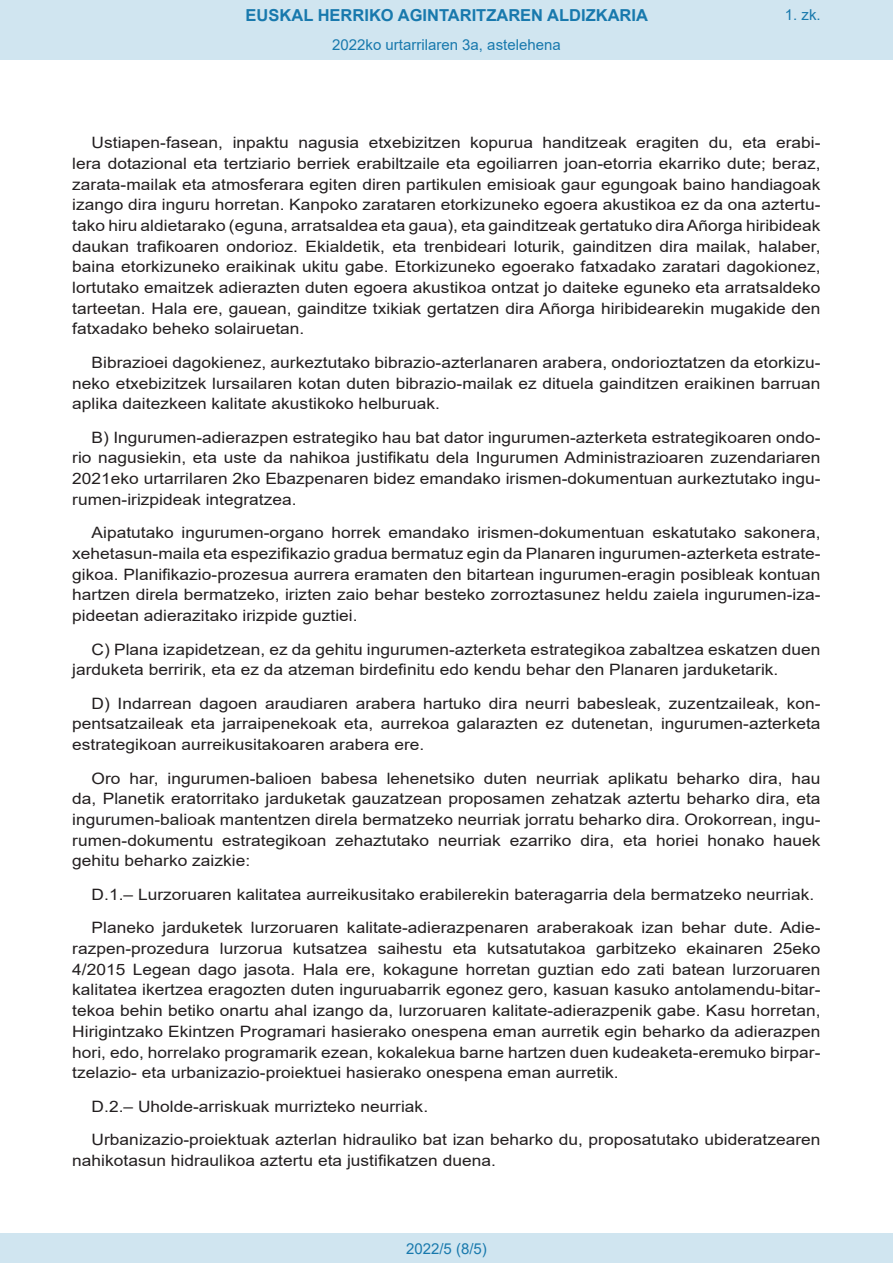
<style>
.page{position:relative;width:893px;height:1263px;background:#fff}
.page>*{position:absolute;margin:0;border:0;box-sizing:border-box;transform-origin:0 0}
.t1{font:700 16.5px "Arial";color:#1879ad}
.BOPVDetalle{font:15.6px/20.7px "Arial";color:#231f20;text-align:justify;scale:1.11 1}
.Paginacion_Centro{font:15px "Arial";color:#1879ad}
</style>
<div class="page">
<div style="left:0;top:0;width:893px;height:60px;background:#d0e5f0"></div>
<div style="left:0;top:1233px;width:893px;height:30px;background:#d0e5f0"></div>
<p class="t1" style="left:246px;top:3px;width:404px">EUSKAL HERRIKO AGINTARITZAREN ALDIZKARIA</p>
<p class="Paginacion_Centro" style="left:332px;top:35px;width:230px">2022ko urtarrilaren 3a, astelehena</p>
<p class="Paginacion_Centro" style="left:785px;top:5px;width:37px">1. zk.</p>
<p class="BOPVDetalle" style="left:72px;top:132px;width:676px;text-indent:19px">Ustiapen-fasean, inpaktu nagusia etxebizitzen kopurua handitzeak eragiten du, eta erabi&shy;lera dotazional eta tertziario berriek erabiltzaile eta egoiliarren joan-etorria ekarriko dute; beraz, zarata-mailak eta atmosferara egiten diren partikulen emisioak gaur egungoak baino handiagoak izango dira inguru horretan. Kanpoko zarataren etorkizuneko egoera akustikoa ez da ona aztertu&shy;tako hiru aldietarako (eguna, arratsaldea eta gaua), eta gainditzeak gertatuko dira Añorga hiribideak daukan trafikoaren ondorioz. Ekialdetik, eta trenbideari loturik, gainditzen dira mailak, halaber, baina etorkizuneko eraikinak ukitu gabe. Etorkizuneko egoerako fatxadako zaratari dagokionez, lortutako emaitzek adierazten duten egoera akustikoa ontzat jo daiteke eguneko eta arratsaldeko tarteetan. Hala ere, gauean, gainditze txikiak gertatzen dira Añorga hiribidearekin mugakide den fatxadako beheko solairuetan.</p>
<p class="BOPVDetalle" style="left:72px;top:352px;width:676px;text-indent:19px">Bibrazioei dagokienez, aurkeztutako bibrazio-azterlanaren arabera, ondorioztatzen da etorkizu&shy;neko etxebizitzek lursailaren kotan duten bibrazio-mailak ez dituela gainditzen eraikinen barruan aplika daitezkeen kalitate akustikoko helburuak.</p>
<p class="BOPVDetalle" style="left:72px;top:427px;width:676px;text-indent:19px">B) Ingurumen-adierazpen estrategiko hau bat dator ingurumen-azterketa estrategikoaren ondo&shy;rio nagusiekin, eta uste da nahikoa justifikatu dela Ingurumen Administrazioaren zuzendariaren 2021eko urtarrilaren 2ko Ebazpenaren bidez emandako irismen-dokumentuan aurkeztutako ingu&shy;rumen-irizpideak integratzea.</p>
<p class="BOPVDetalle" style="left:72px;top:522px;width:676px;text-indent:19px">Aipatutako ingurumen-organo horrek emandako irismen-dokumentuan eskatutako sakonera, xehetasun-maila eta espezifikazio gradua bermatuz egin da Planaren ingurumen-azterketa estrate&shy;gikoa. Planifikazio-prozesua aurrera eramaten den bitartean ingurumen-eragin posibleak kontuan hartzen direla bermatzeko, irizten zaio behar besteko zorroztasunez heldu zaiela ingurumen-iza&shy;pideetan adierazitako irizpide guztiei.</p>
<p class="BOPVDetalle" style="left:72px;top:639px;width:676px;text-indent:19px">C) Plana izapidetzean, ez da gehitu ingurumen-azterketa estrategikoa zabaltzea eskatzen duen jarduketa berririk, eta ez da atzeman birdefinitu edo kendu behar den Planaren jarduketarik.</p>
<p class="BOPVDetalle" style="left:72px;top:693px;width:676px;text-indent:19px">D) Indarrean dagoen araudiaren arabera hartuko dira neurri babesleak, zuzentzaileak, kon&shy;pentsatzaileak eta jarraipenekoak eta, aurrekoa galarazten ez dutenetan, ingurumen-azterketa estrategikoan aurreikusitakoaren arabera ere.</p>
<p class="BOPVDetalle" style="left:72px;top:768px;width:676px;text-indent:19px">Oro har, ingurumen-balioen babesa lehenetsiko duten neurriak aplikatu beharko dira, hau da, Planetik eratorritako jarduketak gauzatzean proposamen zehatzak aztertu beharko dira, eta ingurumen-balioak mantentzen direla bermatzeko neurriak jorratu beharko dira. Orokorrean, ingu&shy;rumen-dokumentu estrategikoan zehaztutako neurriak ezarriko dira, eta horiei honako hauek gehitu beharko zaizkie:</p>
<p class="BOPVDetalle" style="left:92px;top:884px;width:652px">D.1.– Lurzoruaren kalitatea aurreikusitako erabilerekin bateragarria dela bermatzeko neurriak.</p>
<p class="BOPVDetalle" style="left:72px;top:917px;width:676px;text-indent:19px">Planeko jarduketek lurzoruaren kalitate-adierazpenaren araberakoak izan behar dute. Adie&shy;razpen-prozedura lurzorua kutsatzea saihestu eta kutsatutakoa garbitzeko ekainaren 25eko 4/2015 Legean dago jasota. Hala ere, kokagune horretan guztian edo zati batean lurzoruaren kalitatea ikertzea eragozten duten inguruabarrik egonez gero, kasuan kasuko antolamendu-bitar&shy;tekoa behin betiko onartu ahal izango da, lurzoruaren kalitate-adierazpenik gabe. Kasu horretan, Hirigintzako Ekintzen Programari hasierako onespena eman aurretik egin beharko da adierazpen hori, edo, horrelako programarik ezean, kokalekua barne hartzen duen kudeaketa-eremuko birpar&shy;tzelazio- eta urbanizazio-proiektuei hasierako onespena eman aurretik.</p>
<p class="BOPVDetalle" style="left:92px;top:1096px;width:305px">D.2.– Uholde-arriskuak murrizteko neurriak.</p>
<p class="BOPVDetalle" style="left:72px;top:1129px;width:676px;text-indent:19px">Urbanizazio-proiektuak azterlan hidrauliko bat izan beharko du, proposatutako ubideratzearen nahikotasun hidraulikoa aztertu eta justifikatzen duena.</p>
<p class="Paginacion_Centro" style="left:406px;top:1238px;width:82px">2022/5 (8/5)</p>
</div>
